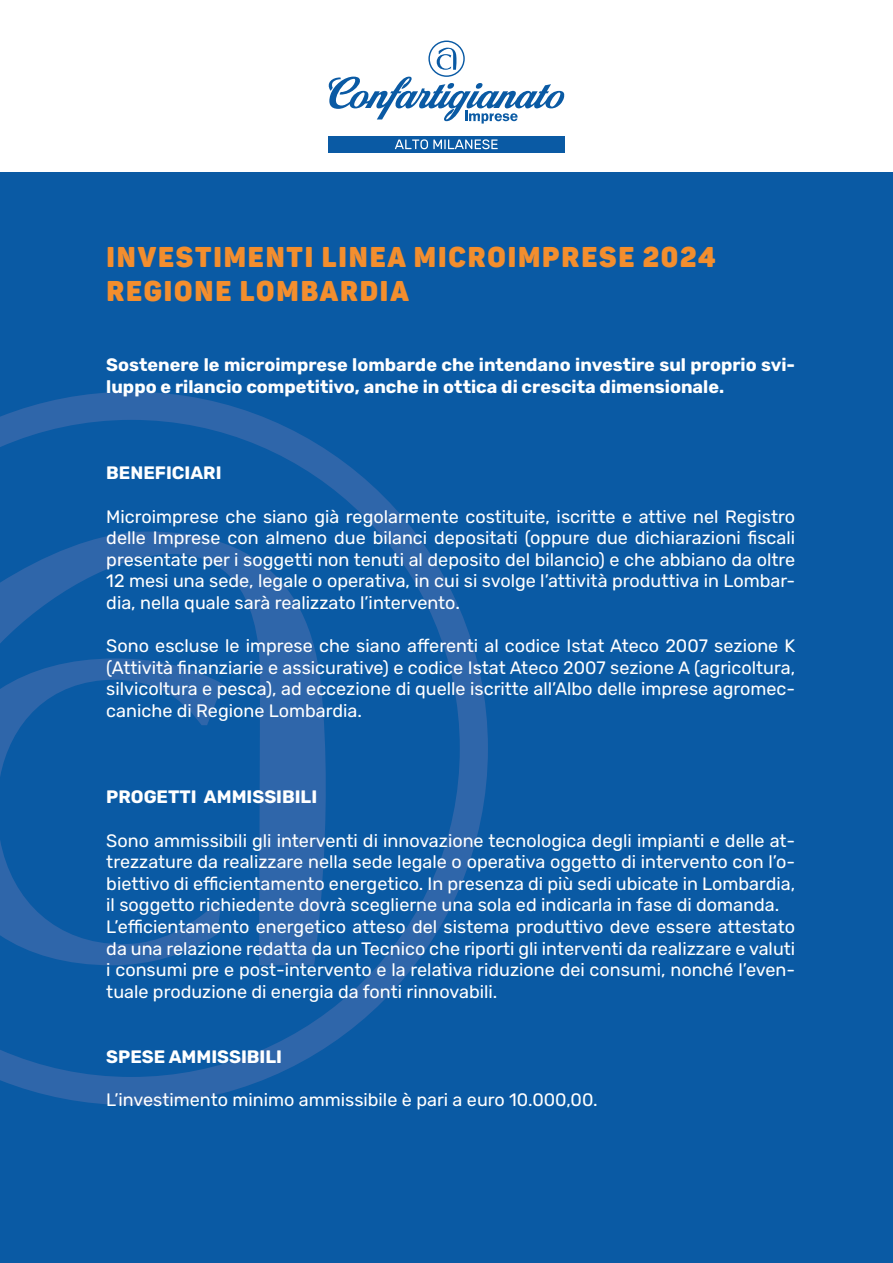
<style>
.page{position:relative;width:893px;height:1263px;background:#fff}
.page>*{position:absolute;margin:0;border:0;box-sizing:border-box;transform-origin:0 0}
.t1{font:28.5px/34.2px "Panton Narrow Trial Heavy";letter-spacing:.065em;color:#f38e2e}
.t2{font:18px/21.6px "Rubik";color:#fff;text-align:justify}
.t3{font:700 18px/21.6px "Rubik";color:#fff}
</style>
<div class="page">
<div style="left:0;top:172px;width:893px;height:1091px;background:#0a5aa4"></div>
<svg style="left:0;top:392px;width:488px;height:713px"></svg>
<svg style="left:0;top:531px;width:335px;height:434px"></svg>
<svg style="left:328px;top:41px;width:237px;height:83px"></svg>
<div style="left:328px;top:136px;width:237px;height:17px;background:#0a5aa4"></div>
<svg style="left:395px;top:139px;width:103px;height:10px"></svg>
<h1 class="t1" style="left:106px;top:240px;width:611px">INVESTIMENTI LINEA MICROIMPRESE 2024<br>REGIONE LOMBARDIA</h1>
<p class="t3" style="left:106px;top:355px;width:690px">Sostenere le microimprese lombarde che intendano investire sul proprio svi&shy;luppo e rilancio competitivo, anche in ottica di crescita dimensionale.</p>
<p class="t3" style="left:106px;top:463px;width:117px">BENEFICIARI</p>
<p class="t2" style="left:106px;top:506px;width:690px">Microimprese che siano già regolarmente costituite, iscritte e attive nel Registro delle Imprese con almeno due bilanci depositati (oppure due dichiarazioni fiscali presentate per i soggetti non tenuti al deposito del bilancio) e che abbiano da oltre 12 mesi una sede, legale o operativa, in cui si svolge l’attività produttiva in Lombar&shy;dia, nella quale sarà realizzato l’intervento.</p>
<p class="t2" style="left:106px;top:636px;width:690px">Sono escluse le imprese che siano afferenti al codice Istat Ateco 2007 sezione K (Attività finanziarie e assicurative) e codice Istat Ateco 2007 sezione A (agricoltura, silvicoltura e pesca), ad eccezione di quelle iscritte all’Albo delle imprese agromec&shy;caniche di Regione Lombardia.</p>
<p class="t3" style="left:106px;top:787px;width:212px">PROGETTI AMMISSIBILI</p>
<p class="t2" style="left:106px;top:830px;width:690px;text-align:left">Sono ammissibili gli interventi di innovazione tecnologica degli impianti e delle at&shy;trezzature da realizzare nella sede legale o operativa oggetto di intervento con l’o&shy;biettivo di efficientamento energetico. In presenza di più sedi ubicate in Lombardia, il soggetto richiedente dovrà sceglierne una sola ed indicarla in fase di domanda.<br>L’efficientamento energetico atteso del sistema produttivo deve essere attestato da una relazione redatta da un Tecnico che riporti gli interventi da realizzare e valuti i consumi pre e post-intervento e la relativa riduzione dei consumi, nonché l’even&shy;tuale produzione di energia da fonti rinnovabili.</p>
<p class="t3" style="left:106px;top:1046px;width:177px">SPESE AMMISSIBILI</p>
<p class="t2" style="left:106px;top:1089px;width:493px">L’investimento minimo ammissibile è pari a euro 10.000,00.</p>
</div>
